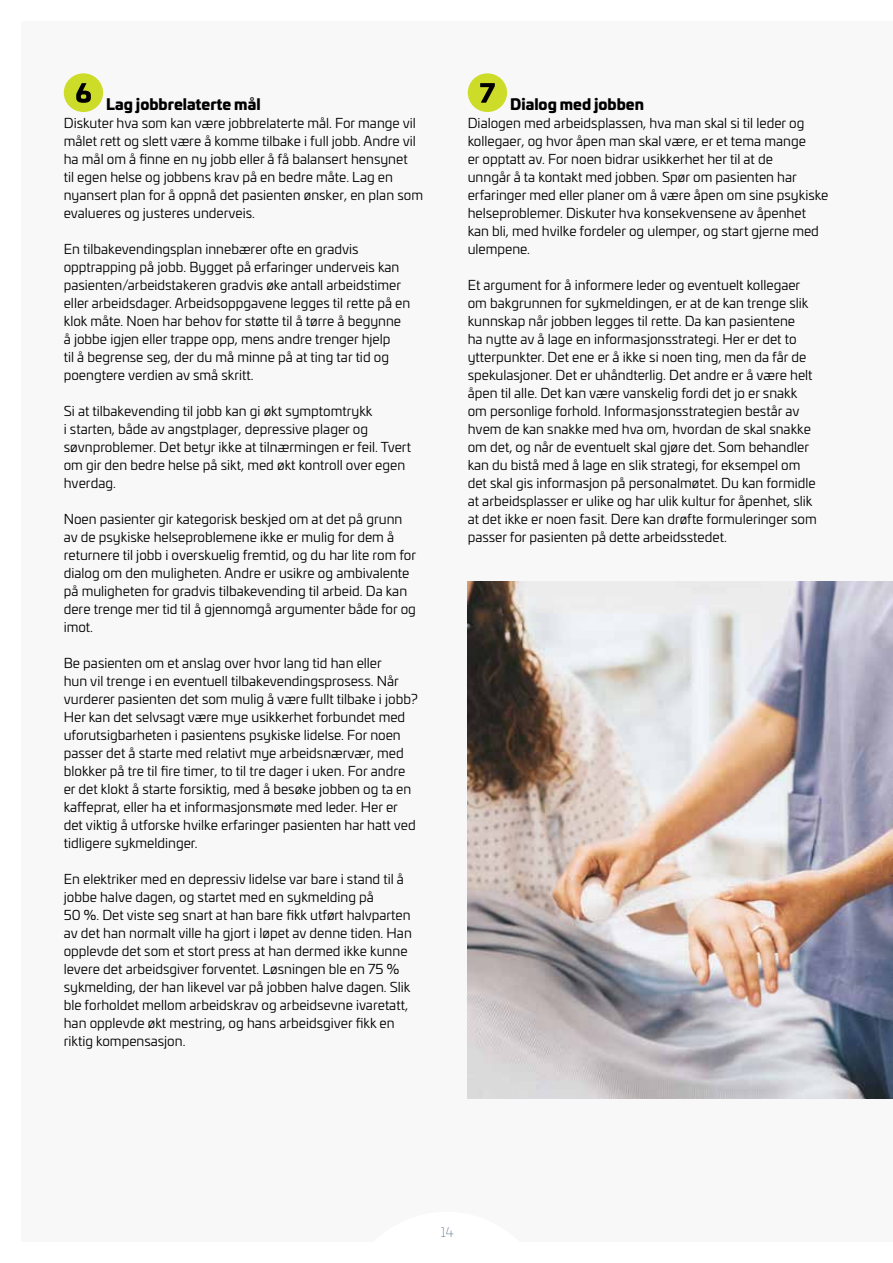
<style>
.page{position:relative;width:893px;height:1263px;background:#fff}
.page>*{position:absolute;margin:0;border:0;box-sizing:border-box;transform-origin:0 0}
.t1{font:900 15px "Univia Pro";color:#000}
.t2{font:13.5px/18px "Univia Pro";color:#000}
.t3{font:200 13.5px "Univia Pro";color:#5d738e}
</style>
<div class="page">
<div style="left:21px;top:21px;width:872px;height:1221px;background:#f8f8f8"></div>
<div style="left:64px;top:73px;width:39px;height:39px;background:#cddc29;border-radius:50%"></div>
<svg style="left:76px;top:83px;width:15px;height:20px"></svg>
<div style="left:468px;top:73px;width:39px;height:39px;background:#cddc29;border-radius:50%"></div>
<svg style="left:480px;top:83px;width:15px;height:20px"></svg>
<img style="left:468px;top:581px;width:425px;height:517px">
<p class="t1" style="left:106px;top:92px;width:156px">Lag jobbrelaterte mål</p>
<p class="t2" style="left:64px;top:114px;width:361px">Diskuter hva som kan være jobbrelaterte mål. For mange vil målet rett og slett være å komme tilbake i full jobb. Andre vil ha mål om å finne en ny jobb eller å få balansert hensynet<br>til egen helse og jobbens krav på en bedre måte. Lag en nyansert plan for å oppnå det pasienten ønsker, en plan som evalueres og justeres underveis.</p>
<p class="t2" style="left:64px;top:240px;width:348px">En tilbakevendingsplan innebærer ofte en gradvis opptrapping på jobb. Bygget på erfaringer underveis kan pasienten/arbeidstakeren gradvis øke antall arbeidstimer eller arbeidsdager. Arbeidsoppgavene legges til rette på en klok måte. Noen har behov for støtte til å tørre å begynne å jobbe igjen eller trappe opp, mens andre trenger hjelp<br>til å begrense seg, der du må minne på at ting tar tid og poengtere verdien av små skritt.</p>
<p class="t2" style="left:64px;top:402px;width:349px">Si at tilbakevending til jobb kan gi økt symptomtrykk<br>i starten, både av angstplager, depressive plager og søvnproblemer. Det betyr ikke at tilnærmingen er feil. Tvert om gir den bedre helse på sikt, med økt kontroll over egen hverdag.</p>
<p class="t2" style="left:64px;top:510px;width:354px">Noen pasienter gir kategorisk beskjed om at det på grunn av de psykiske helseproblemene ikke er mulig for dem å returnere til jobb i overskuelig fremtid, og du har lite rom for dialog om den muligheten. Andre er usikre og ambivalente på muligheten for gradvis tilbakevending til arbeid. Da kan dere trenge mer tid til å gjennomgå argumenter både for og imot.</p>
<p class="t2" style="left:64px;top:653px;width:355px">Be pasienten om et anslag over hvor lang tid han eller<br>hun vil trenge i en eventuell tilbakevendingsprosess. Når vurderer pasienten det som mulig å være fullt tilbake i jobb?<br>Her kan det selvsagt være mye usikkerhet forbundet med uforutsigbarheten i pasientens psykiske lidelse. For noen passer det å starte med relativt mye arbeidsnærvær, med blokker på tre til fire timer, to til tre dager i uken. For andre er det klokt å starte forsiktig, med å besøke jobben og ta en kaffeprat, eller ha et informasjonsmøte med leder. Her er det viktig å utforske hvilke erfaringer pasienten har hatt ved tidligere sykmeldinger.</p>
<p class="t2" style="left:64px;top:869px;width:350px">En elektriker med en depressiv lidelse var bare i stand til å jobbe halve dagen, og startet med en sykmelding på<br>50 %. Det viste seg snart at han bare fikk utført halvparten av det han normalt ville ha gjort i løpet av denne tiden. Han opplevde det som et stort press at han dermed ikke kunne levere det arbeidsgiver forventet. Løsningen ble en 75 % sykmelding, der han likevel var på jobben halve dagen. Slik ble forholdet mellom arbeidskrav og arbeidsevne ivaretatt, han opplevde økt mestring, og hans arbeidsgiver fikk en riktig kompensasjon.</p>
<p class="t1" style="left:510px;top:92px;width:135px">Dialog med jobben</p>
<p class="t2" style="left:468px;top:114px;width:362px">Dialogen med arbeidsplassen, hva man skal si til leder og kollegaer, og hvor åpen man skal være, er et tema mange<br>er opptatt av. For noen bidrar usikkerhet her til at de<br>unngår å ta kontakt med jobben. Spør om pasienten har erfaringer med eller planer om å være åpen om sine psykiske helseproblemer. Diskuter hva konsekvensene av åpenhet kan bli, med hvilke fordeler og ulemper, og start gjerne med ulempene.</p>
<p class="t2" style="left:468px;top:276px;width:351px">Et argument for å informere leder og eventuelt kollegaer om bakgrunnen for sykmeldingen, er at de kan trenge slik kunnskap når jobben legges til rette. Da kan pasientene<br>ha nytte av å lage en informasjonsstrategi. Her er det to ytterpunkter. Det ene er å ikke si noen ting, men da får de spekulasjoner. Det er uhåndterlig. Det andre er å være helt åpen til alle. Det kan være vanskelig fordi det jo er snakk om personlige forhold. Informasjonsstrategien består av hvem de kan snakke med hva om, hvordan de skal snakke om det, og når de eventuelt skal gjøre det. Som behandler kan du bistå med å lage en slik strategi, for eksempel om det skal gis informasjon på personalmøtet. Du kan formidle at arbeidsplasser er ulike og har ulik kultur for åpenhet, slik at det ikke er noen fasit. Dere kan drøfte formuleringer som passer for pasienten på dette arbeidsstedet.</p>
<p class="t3" style="left:441px;top:1223px;width:14px">14</p>
</div>
